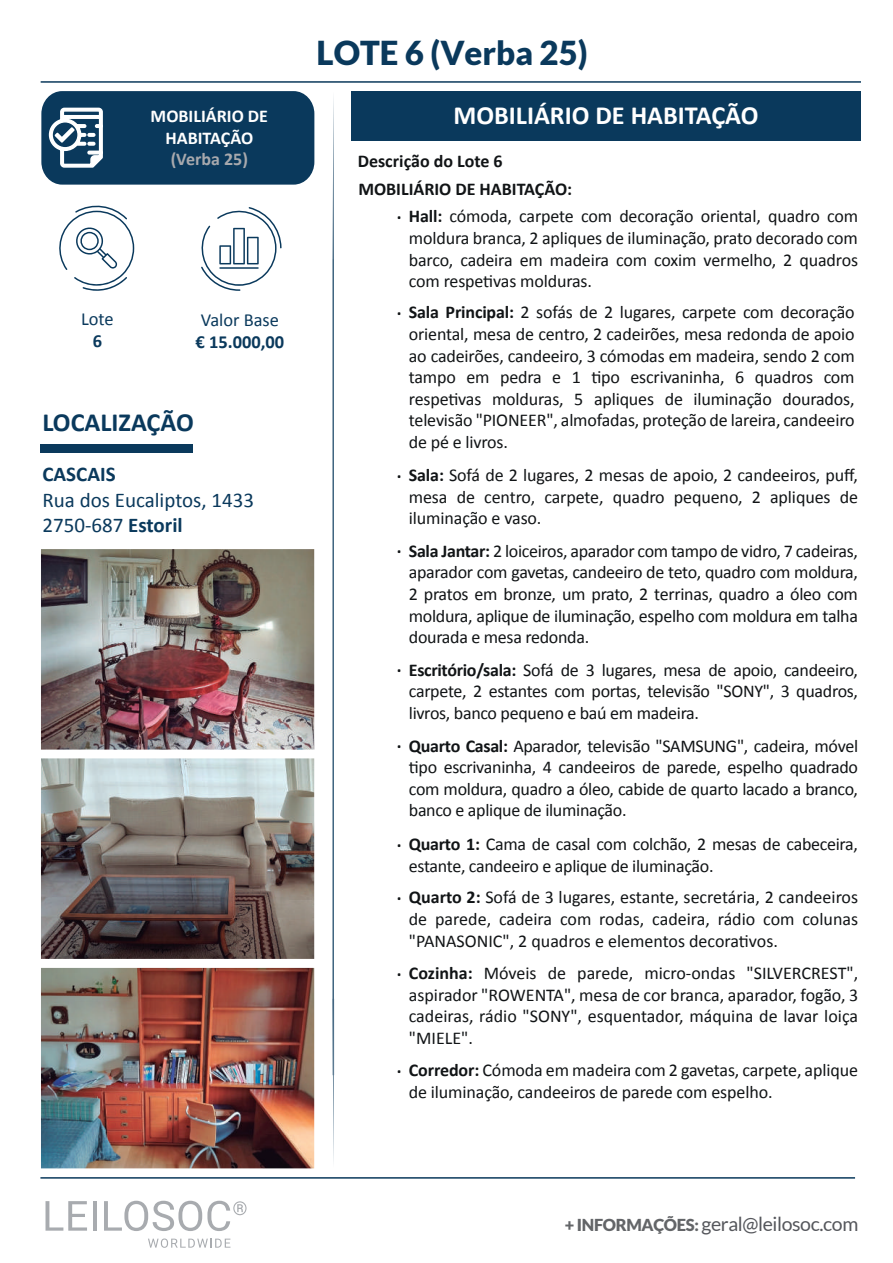
<style>
.page{position:relative;width:893px;height:1263px;background:#fff}
.page>*{position:absolute;margin:0;border:0;box-sizing:border-box;transform-origin:0 0}
.t1{font:900 33px "Lato";color:#0a395c}
.t2{font:700 26.25px "Calibri";color:#fff}
.t3{font:700 26.25px "Calibri";color:#0a395c}
.t4{font:21px/25.2px "Calibri";color:#0a395c}
.t5{font:700 21px "Calibri";color:#0a395c}
.t6{font:19.5px "Lato";letter-spacing:-.02em;color:#55575c}
.t7{font:18.45px "Calibri";color:#0a395c}
.t8{font:700 18.45px "Calibri";color:#0a395c}
.t9{font:18px/21.6px "Calibri";letter-spacing:-.015em;color:#111416;text-align:justify}
.t10{font:700 18px "Calibri";color:#111416}
.t11{font:700 18px/21.6px "Calibri";color:#fff;text-align:center}
.t12{font:700 18px "Calibri";color:#a8a9ad}
.s1{font-weight:700}
.s2{font-weight:900;font-size:16.5px;color:#636568}
</style>
<div class="page">
<img style="left:41px;top:968px;width:273px;height:200px">
<img style="left:41px;top:758px;width:273px;height:201px">
<img style="left:41px;top:549px;width:273px;height:200px">
<div style="left:351px;top:91px;width:510px;height:50px;background:#0a395c"></div>
<hr style="left:40px;top:1177px;width:815px;height:1px;background:#0a395c">
<svg style="left:333px;top:98px;width:1px;height:1064px"></svg>
<hr style="left:41px;top:81px;width:820px;height:2px;background:#0a395c">
<div style="left:41px;top:91px;width:273px;height:94px;background:#0a395c;border-radius:22px"></div>
<svg style="left:48px;top:107px;width:55px;height:61px"></svg>
<svg style="left:46px;top:1201px;width:41px;height:30px"></svg>
<hr style="left:93px;top:1201px;width:3px;height:30px;background:#a8abaf">
<svg style="left:104px;top:1201px;width:143px;height:30px"></svg>
<svg style="left:148px;top:1238px;width:82px;height:10px"></svg>
<div style="left:40px;top:444px;width:153px;height:8px;background:#0a395c"></div>
<svg style="left:201px;top:207px;width:81px;height:84px"></svg>
<svg style="left:59px;top:205px;width:75px;height:86px"></svg>
<p class="t11" style="left:151px;top:105px;width:119px">MOBILIÁRIO DE<br>HABITAÇÃO</p>
<p class="t12" style="left:171px;top:146px;width:79px">(Verba 25)</p>
<p class="t7" style="left:81px;top:307px;width:34px">Lote</p>
<p class="t8" style="left:93px;top:328px;width:11px">6</p>
<p class="t7" style="left:201px;top:308px;width:80px">Valor Base</p>
<p class="t8" style="left:196px;top:329px;width:90px">€ 15.000,00</p>
<h2 class="t3" style="left:42px;top:403px;width:153px">LOCALIZAÇÃO</h2>
<p class="t5" style="left:42px;top:460px;width:75px">CASCAIS</p>
<p class="t4" style="left:42px;top:486px;width:213px">Rua dos Eucaliptos, 1433<br>2750-687 <span class="s1">Estoril</span></p>
<h1 class="t1" style="left:317px;top:33px;width:273px">LOTE 6 (Verba 25)</h1>
<h2 class="t2" style="left:453px;top:97px;width:307px">MOBILIÁRIO DE HABITAÇÃO</h2>
<p class="t10" style="left:358px;top:148px;width:146px">Descrição do Lote 6</p>
<p class="t10" style="left:358px;top:176px;width:215px">MOBILIÁRIO DE HABITAÇÃO:</p>
<p class="t9" style="left:397px;top:205px;width:463px"><span class="s1">· Hall:</span> cómoda, carpete com decoração oriental, quadro com</p>
<p class="t9" style="left:409px;top:226px;width:451px">moldura branca, 2 apliques de iluminação, prato decorado com barco, cadeira em madeira com coxim vermelho, 2 quadros com respetivas molduras.</p>
<p class="t9" style="left:409px;top:301px;width:447px;text-indent:-12px"><span class="s1">· Sala Principal:</span> 2 sofás de 2 lugares, carpete com decoração oriental, mesa de centro, 2 cadeirões, mesa redonda de apoio ao cadeirões, candeeiro, 3 cómodas em madeira, sendo 2 com tampo em pedra e 1 tipo escrivaninha, 6 quadros com respetivas molduras, 5 apliques de iluminação dourados, televisão "PIONEER", almofadas, proteção de lareira, candeeiro de pé e livros.</p>
<p class="t9" style="left:409px;top:463px;width:451px;text-indent:-12px"><span class="s1">· Sala:</span> Sofá de 2 lugares, 2 mesas de apoio, 2 candeeiros, puff, mesa de centro, carpete, quadro pequeno, 2 apliques de iluminação e vaso.</p>
<p class="t9" style="left:409px;top:539px;width:451px;text-indent:-12px"><span class="s1">· Sala Jantar:</span> 2 loiceiros, aparador com tampo de vidro, 7 cadeiras, aparador com gavetas, candeeiro de teto, quadro com moldura, 2 pratos em bronze, um prato, 2 terrinas, quadro a óleo com moldura, aplique de iluminação, espelho com moldura em talha dourada e mesa redonda.</p>
<p class="t9" style="left:409px;top:658px;width:451px;text-indent:-12px"><span class="s1">· Escritório/sala:</span> Sofá de 3 lugares, mesa de apoio, candeeiro, carpete, 2 estantes com portas, televisão "SONY", 3 quadros, livros, banco pequeno e baú em madeira.</p>
<p class="t9" style="left:409px;top:734px;width:451px;text-indent:-12px"><span class="s1">· Quarto Casal:</span> Aparador, televisão "SAMSUNG", cadeira, móvel tipo escrivaninha, 4 candeeiros de parede, espelho quadrado com moldura, quadro a óleo, cabide de quarto lacado a branco, banco e aplique de iluminação.</p>
<p class="t9" style="left:409px;top:832px;width:451px;text-indent:-12px"><span class="s1">· Quarto 1:</span> Cama de casal com colchão, 2 mesas de cabeceira, estante, candeeiro e aplique de iluminação.</p>
<p class="t9" style="left:409px;top:886px;width:451px;text-indent:-12px"><span class="s1">· Quarto 2:</span> Sofá de 3 lugares, estante, secretária, 2 candeeiros de parede, cadeira com rodas, cadeira, rádio com colunas "PANASONIC", 2 quadros e elementos decorativos.</p>
<p class="t9" style="left:409px;top:961px;width:451px;text-indent:-12px"><span class="s1">· Cozinha:</span> Móveis de parede, micro-ondas "SILVERCREST", aspirador "ROWENTA", mesa de cor branca, aparador, fogão, 3 cadeiras, rádio "SONY", esquentador, máquina de lavar loiça "MIELE".</p>
<p class="t9" style="left:409px;top:1058px;width:451px;text-indent:-12px"><span class="s1">· Corredor:</span> Cómoda em madeira com 2 gavetas, carpete, aplique de iluminação, candeeiros de parede com espelho.</p>
<p class="t6" style="left:565px;top:1213px;width:295px"><span class="s2">+ INFORMAÇÕES:</span> geral@leilosoc.com</p>
</div>
